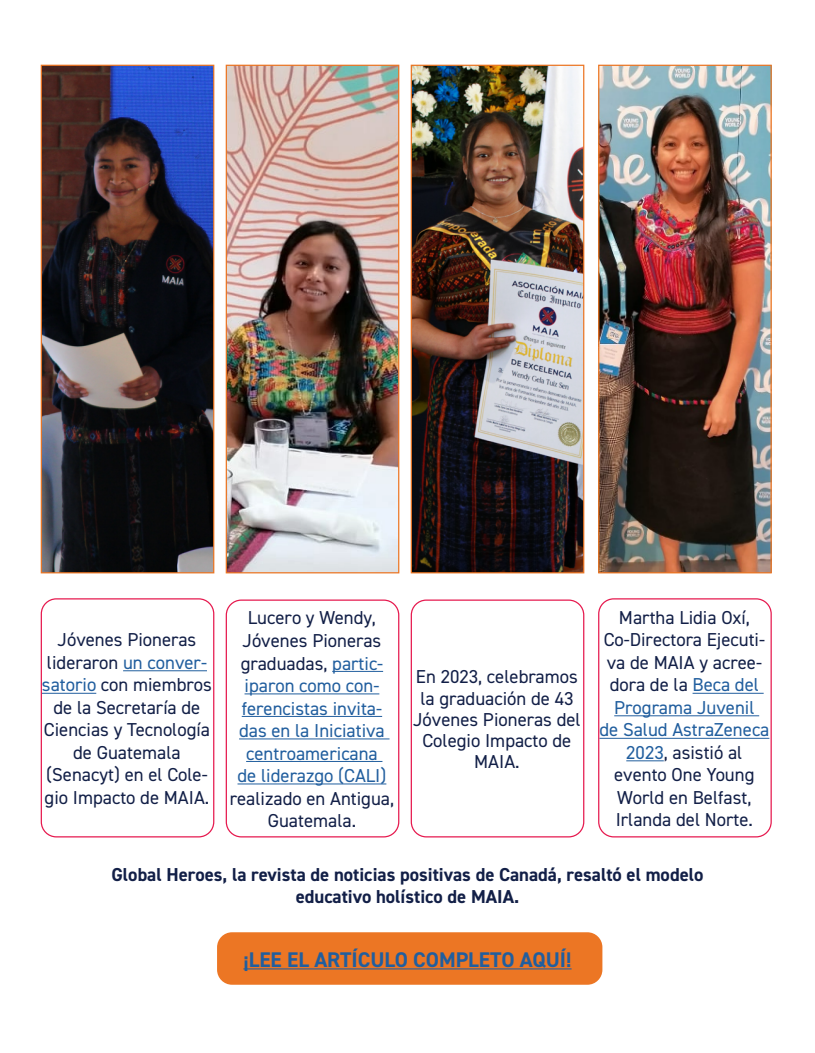
<style>
.page{position:relative;width:815px;height:1053px;background:#fff}
.page>*{position:absolute;margin:0;border:0;box-sizing:border-box;transform-origin:0 0}
.t1{font:700 21.25px "DIN2014";color:#215e9e}
.t2{font:18.75px/22.5px "DIN2014";color:#121f47;text-align:center}
.t3{font:18.75px/22.5px "DIN2014";color:#215e9e;text-align:center}
.t4{font:700 18.75px/22.5px "DIN2014";color:#121f47;text-align:center}
.s1{color:#215e9e}
.s2{color:#121f47}
</style>
<div class="page">
<img style="left:43px;top:67px;width:169px;height:504px">
<div style="left:41px;top:65px;width:173px;height:508px;border:1px solid #ec7624"></div>
<img style="left:228px;top:67px;width:169px;height:504px">
<div style="left:226px;top:65px;width:173px;height:508px;border:1px solid #ec7624"></div>
<img style="left:413px;top:67px;width:169px;height:504px">
<div style="left:411px;top:65px;width:173px;height:508px;border:1px solid #ec7624"></div>
<img style="left:600px;top:67px;width:170px;height:504px">
<div style="left:598px;top:65px;width:174px;height:508px;border:1px solid #ec7624"></div>
<hr style="left:123px;top:670px;width:84px;height:1px;background:#215e9e">
<hr style="left:42px;top:692px;width:54px;height:1px;background:#215e9e">
<div style="left:41px;top:598px;width:173px;height:239px;border:1px solid #e61a4f;border-radius:15px"></div>
<hr style="left:332px;top:671px;width:51px;height:1px;background:#215e9e">
<hr style="left:245px;top:693px;width:134px;height:1px;background:#215e9e">
<hr style="left:242px;top:716px;width:140px;height:1px;background:#215e9e">
<hr style="left:239px;top:738px;width:151px;height:1px;background:#215e9e">
<hr style="left:246px;top:761px;width:136px;height:1px;background:#215e9e">
<hr style="left:238px;top:783px;width:148px;height:1px;background:#215e9e">
<div style="left:226px;top:599px;width:173px;height:238px;border:1px solid #e61a4f;border-radius:15px"></div>
<div style="left:411px;top:599px;width:173px;height:238px;border:1px solid #e61a4f;border-radius:15px"></div>
<hr style="left:693px;top:692px;width:71px;height:1px;background:#215e9e">
<hr style="left:614px;top:715px;width:145px;height:1px;background:#215e9e">
<hr style="left:599px;top:737px;width:170px;height:1px;background:#215e9e">
<hr style="left:626px;top:760px;width:38px;height:1px;background:#215e9e">
<div style="left:598px;top:598px;width:174px;height:239px;border:1px solid #e61a4f;border-radius:15px"></div>
<div style="left:217px;top:932px;width:385px;height:52px;background:#ec7624;border-radius:15px"></div>
<hr style="left:243px;top:968px;width:329px;height:1px;background:#215e9e">
<p class="t2" style="left:42px;top:628px;width:172px">Jóvenes Pioneras lideraron <span class="s1">un conver&shy;satorio</span> con miembros de la Secretaría de<br>Ciencias y Tecnología de Guatemala (Senacyt) en el Cole&shy;gio Impacto de MAIA.</p>
<p class="t3" style="left:238px;top:606px;width:150px"><span class="s2">Lucero y Wendy,<br>Jóvenes Pioneras graduadas,</span> partic&shy;iparon como con&shy;ferencistas invita&shy;das en la Iniciativa centroamericana de liderazgo (CALI)</p>
<p class="t2" style="left:230px;top:786px;width:166px">realizado en Antigua,<br>Guatemala.</p>
<p class="t2" style="left:413px;top:665px;width:169px;line-height:21.2px">En 2023, celebramos la graduación de 43<br>Jóvenes Pioneras del<br>Colegio Impacto de<br>MAIA.</p>
<p class="t2" style="left:599px;top:605px;width:171px">Martha Lidia Oxí,<br>Co-Directora Ejecuti&shy;va de MAIA y acree&shy;dora de la <span class="s1">Beca del<br>Programa Juvenil<br>de Salud AstraZeneca<br>2023</span>, asistió al evento One Young<br>World en Belfast,<br>Irlanda del Norte.</p>
<p class="t4" style="left:111px;top:862px;width:593px">Global Heroes, la revista de noticias positivas de Canadá, resaltó el modelo educativo holístico de MAIA.</p>
<p class="t1" style="left:243px;top:945px;width:330px">¡LEE EL ARTÍCULO COMPLETO AQUÍ!</p>
</div>
